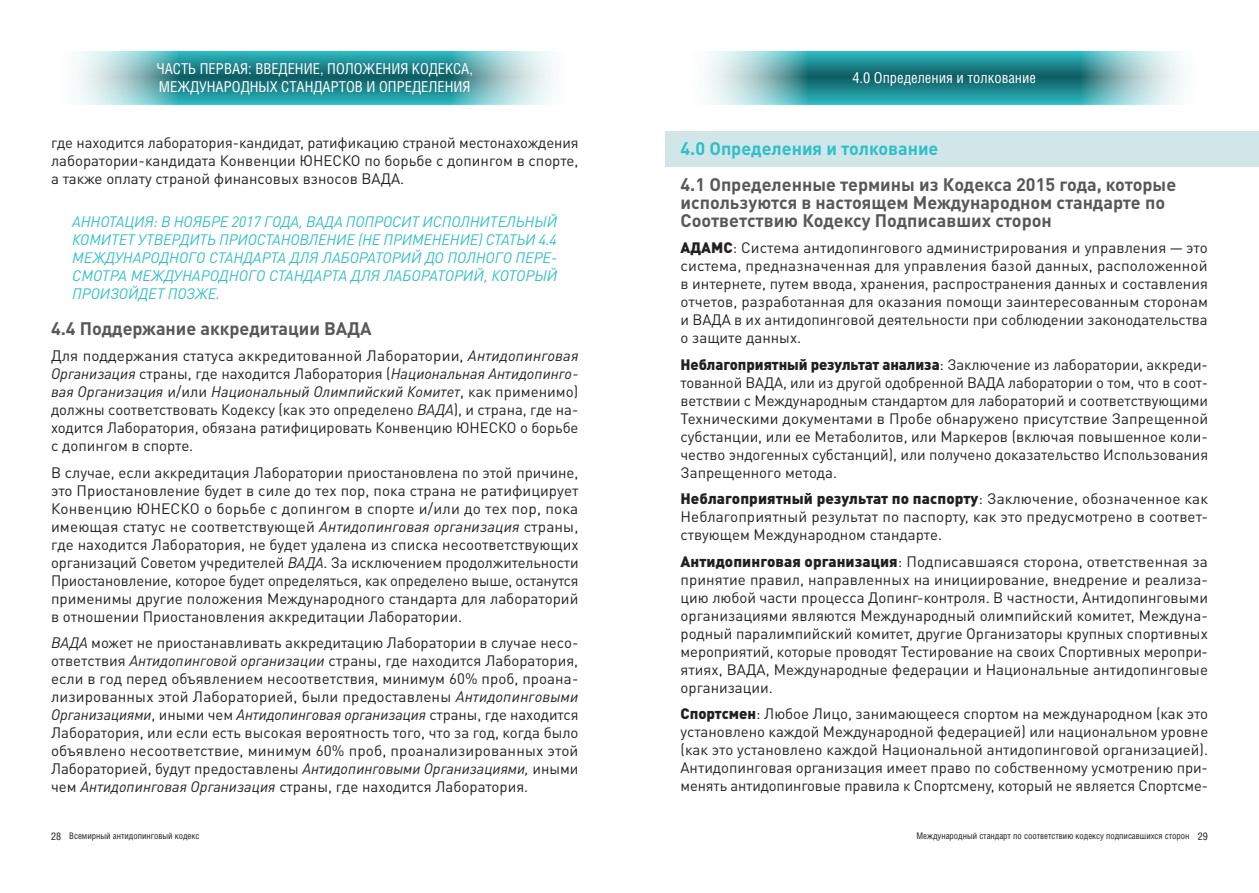
<style>
.page{position:relative;width:1259px;height:893px;background:#fff}
.page>*{position:absolute;margin:0;border:0;box-sizing:border-box;transform-origin:0 0}
.t1{font:700 18px/18px "DIN Pro";color:#57585a}
.t2{font:700 18px "DIN Pro";color:#2ebfc8}
.t3{font:15px/18px "DIN Pro";color:#231f20;text-align:justify}
.t4{font:italic 15px/18px "DIN Pro";letter-spacing:-.005em;color:#2ebfc8;text-align:justify}
.t5{font:condensed 15px/18px "Helios";color:#fff}
.t6{font:condensed 9px "Helios";color:#231f20}
.s1{font-style:italic}
.s2{font-weight:900}
.s3{font-size:10.5px}
</style>
<div class="page">
<svg style="left:78px;top:51px;width:474px;height:53px;background:#55a7ac"></svg>
<svg style="left:708px;top:51px;width:473px;height:53px;background:#55a7ac"></svg>
<div style="left:666px;top:131px;width:593px;height:36px;background:#d1e6e9"></div>
<p class="t5" style="left:156px;top:59px;width:318px">ЧАСТЬ ПЕРВАЯ: ВВЕДЕНИЕ, ПОЛОЖЕНИЯ КОДЕКСА,<br>МЕЖДУНАРОДНЫХ СТАНДАРТОВ И ОПРЕДЕЛЕНИЯ</p>
<p class="t5" style="left:852px;top:68px;width:185px">4.0 Определения и толкование</p>
<p class="t3" style="left:51px;top:132px;width:529px">где находится лаборатория-кандидат, ратификацию страной местонахождения лаборатории-кандидата Конвенции ЮНЕСКО по борьбе с допингом в спорте, а также оплату страной финансовых взносов ВАДА.</p>
<p class="t4" style="left:72px;top:211px;width:486px">АННОТАЦИЯ: В НОЯБРЕ 2017 ГОДА, ВАДА ПОПРОСИТ ИСПОЛНИТЕЛЬНЫЙ КОМИТЕТ УТВЕРДИТЬ ПРИОСТАНОВЛЕНИЕ (НЕ ПРИМЕНЕНИЕ) СТАТЬИ 4.4<br>МЕЖДУНАРОДНОГО СТАНДАРТА ДЛЯ ЛАБОРАТОРИЙ ДО ПОЛНОГО ПЕРЕ-СМОТРА МЕЖДУНАРОДНОГО СТАНДАРТА ДЛЯ ЛАБОРАТОРИЙ, КОТОРЫЙ ПРОИЗОЙДЕТ ПОЗЖЕ.</p>
<p class="t1" style="left:51px;top:319px;width:322px">4.4 Поддержание аккредитации ВАДА</p>
<p class="t3" style="left:51px;top:346px;width:529px">Для поддержания статуса аккредитованной Лаборатории, <span class="s1">Антидопинговая Организация</span> страны, где находится Лаборатория (<span class="s1">Национальная Антидопинго&shy;вая Организация</span> и/или <span class="s1">Национальный Олимпийский Комитет</span>, как применимо) должны соответствовать Кодексу (как это определено <span class="s1">ВАДА</span>), и страна, где на&shy;ходится Лаборатория, обязана ратифицировать Конвенцию ЮНЕСКО о борьбе с допингом в спорте.</p>
<p class="t3" style="left:51px;top:463px;width:529px">В случае, если аккредитация Лаборатории приостановлена по этой причине, это Приостановление будет в силе до тех пор, пока страна не ратифицирует Конвенцию ЮНЕСКО о борьбе с допингом в спорте и/или до тех пор, пока имеющая статус не соответствующей <span class="s1">Антидопинговая организация</span> страны, где находится Лаборатория, не будет удалена из списка несоответствующих организаций Советом учредителей <span class="s1">ВАДА</span>. За исключением продолжительности Приостановление, которое будет определяться, как определено выше, останутся применимы другие положения Международного стандарта для лабораторий в отношении Приостановления аккредитации Лаборатории.</p>
<p class="t3" style="left:51px;top:633px;width:529px"><span class="s1">ВАДА</span> может не приостанавливать аккредитацию Лаборатории в случае несо&shy;ответствия <span class="s1">Антидопинговой организации</span> страны, где находится Лаборатория, если в год перед объявлением несоответствия, минимум 60% проб, проана&shy;лизированных этой Лабораторией, были предоставлены <span class="s1">Антидопинговыми Организациями</span>, иными чем <span class="s1">Антидопинговая организация</span> страны, где находится Лаборатория, или если есть высокая вероятность того, что за год, когда было объявлено несоответствие, минимум 60% проб, проанализированных этой Лабораторией, будут предоставлены <span class="s1">Антидопинговыми Организациями,</span> иными чем <span class="s1">Антидопинговая Организация</span> страны, где находится Лаборатория.</p>
<p class="t2" style="left:680px;top:136px;width:259px">4.0 Определения и толкование</p>
<p class="t1" style="left:680px;top:175px;width:497px">4.1 Определенные термины из Кодекса 2015 года, которые используются в настоящем Международном стандарте по<br>Соответствию Кодексу Подписавших сторон</p>
<p class="t3" style="left:680px;top:238px;width:529px"><span class="s2">АДАМС</span>: Система антидопингового администрирования и управления — это система, предназначенная для управления базой данных, расположенной в интернете, путем ввода, хранения, распространения данных и составления отчетов, разработанная для оказания помощи заинтересованным сторонам и ВАДА в их антидопинговой деятельности при соблюдении законодательства о защите данных.</p>
<p class="t3" style="left:680px;top:355px;width:529px"><span class="s2">Неблагоприятный результат анализа</span>: Заключение из лаборатории, аккреди&shy;тованной ВАДА, или из другой одобренной ВАДА лаборатории о том, что в соот&shy;ветствии с Международным стандартом для лабораторий и соответствующими Техническими документами в Пробе обнаружено присутствие Запрещенной субстанции, или ее Метаболитов, или Маркеров (включая повышенное коли&shy;чество эндогенных субстанций), или получено доказательство Использования Запрещенного метода.</p>
<p class="t3" style="left:680px;top:489px;width:529px"><span class="s2">Неблагоприятный результат по паспорту</span>: Заключение, обозначенное как Неблагоприятный результат по паспорту, как это предусмотрено в соответ&shy;ствующем Международном стандарте.</p>
<p class="t3" style="left:680px;top:552px;width:529px"><span class="s2">Антидопинговая организация</span>: Подписавшаяся сторона, ответственная за принятие правил, направленных на инициирование, внедрение и реализа&shy;цию любой части процесса Допинг-контроля. В частности, Антидопинговыми организациями являются Международный олимпийский комитет, Междуна&shy;родный паралимпийский комитет, другие Организаторы крупных спортивных мероприятий, которые проводят Тестирование на своих Спортивных меропри&shy;ятиях, ВАДА, Международные федерации и Национальные антидопинговые организации.</p>
<p class="t3" style="left:680px;top:704px;width:529px"><span class="s2">Спортсмен</span>: Любое Лицо, занимающееся спортом на международном (как это установлено каждой Международной федерацией) или национальном уровне (как это установлено каждой Национальной антидопинговой организацией).<br>Антидопинговая организация имеет право по собственному усмотрению при&shy;менять антидопинговые правила к Спортсмену, который не является Спортсме-</p>
<p class="t6" style="left:51px;top:830px;width:150px"><span class="s3">28</span> Всемирный антидопинговый кодекс</p>
<p class="t6" style="left:916px;top:830px;width:293px">Международный стандарт по соответствию кодексу подписавшихся сторон <span class="s3">29</span></p>
</div>
